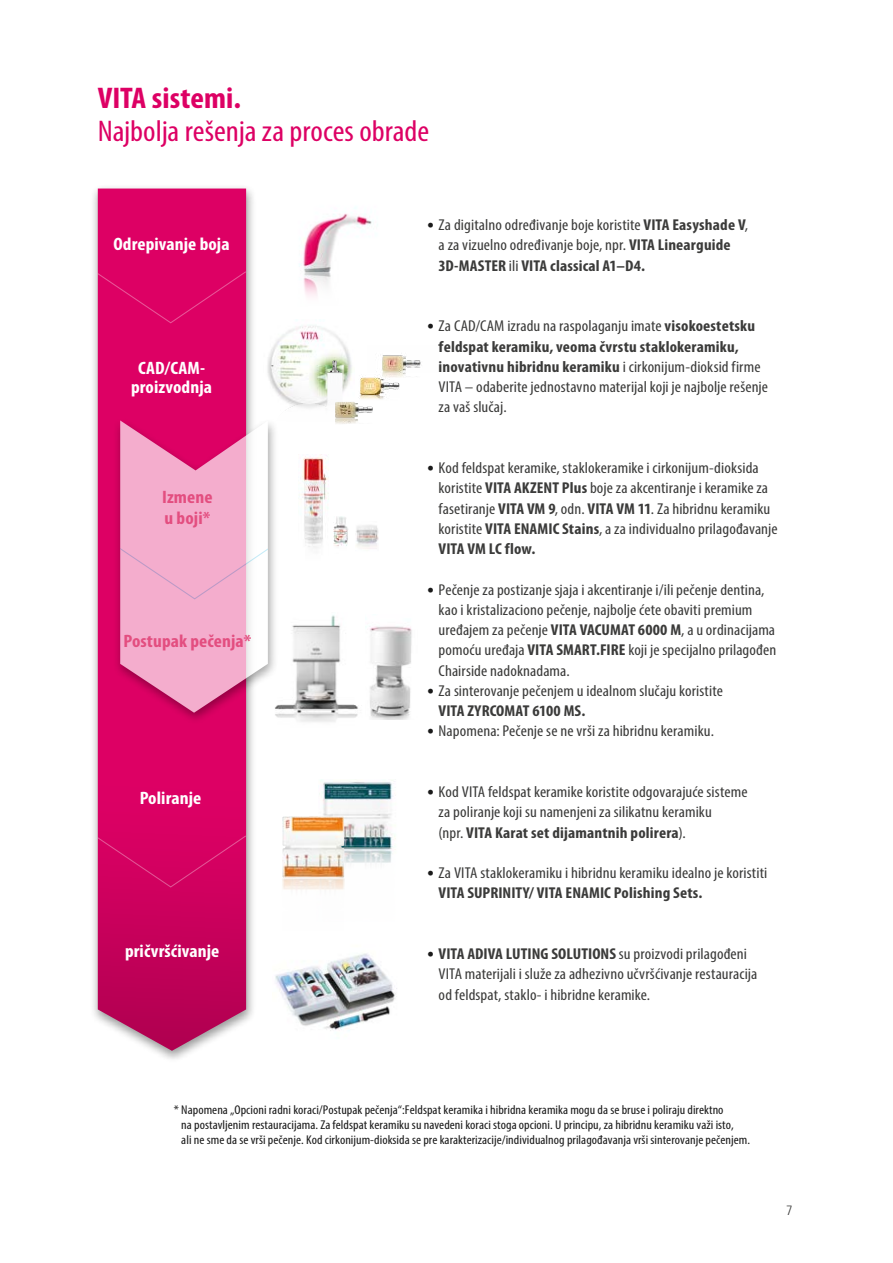
<style>
.page{position:relative;width:893px;height:1263px;background:#fff}
.page>*{position:absolute;margin:0;border:0;box-sizing:border-box;transform-origin:0 0}
.t1{font:condensed 30px "Myriad Pro";color:#dd0064;scale:1.08 1}
.t2{font:700 condensed 30px "Myriad Pro";color:#dd0064;scale:1.08 1}
.t3{font:700 condensed 18px/18.8px "Myriad Pro";letter-spacing:.005em;color:#fff;text-align:center;scale:1.08 1}
.t4{font:700 condensed 18px/21px "Myriad Pro";letter-spacing:.005em;color:#e34e80;scale:1.08 1}
.t5{font:condensed 15.75px/20.2px "Myriad Pro";letter-spacing:.005em;color:#3b3b3a;scale:1.08 1}
.t6{font:300 condensed 13.5px "Univers";color:#3b3b3a}
.t7{font:condensed 12.75px/15px "Myriad Pro";letter-spacing:.005em;color:#1a1a1a;scale:1.08 1}
.s1{font-family:"Univers";font-weight:700;font-size:13.5px;color:#1a1a1a}
.s2{font-weight:700}
</style>
<div class="page">
<img style="left:299px;top:207px;width:73px;height:90px">
<img style="left:301px;top:454px;width:28px;height:94px">
<img style="left:356px;top:525px;width:22px;height:24px">
<img style="left:333px;top:516px;width:15px;height:31px">
<img style="left:279px;top:615px;width:79px;height:95px">
<img style="left:279px;top:710px;width:79px;height:12px">
<img style="left:321px;top:779px;width:75px;height:69px">
<img style="left:345px;top:848px;width:47px;height:15px">
<img style="left:282px;top:816px;width:63px;height:74px">
<img style="left:267px;top:325px;width:85px;height:72px">
<img style="left:280px;top:397px;width:48px;height:12px">
<img style="left:275px;top:953px;width:122px;height:78px">
<div style="left:90px;top:184px;width:166px;height:879px;background:#000;opacity:.4"></div>
<svg style="left:98px;top:189px;width:148px;height:862px;background:#d50a66"></svg>
<div style="left:98px;top:270px;width:148px;height:54px;background:#dd0064"></div>
<div style="left:98px;top:834px;width:148px;height:54px;background:#d50061"></div>
<div style="left:113px;top:416px;width:166px;height:309px;background:#000;opacity:.51"></div>
<svg style="left:120px;top:420px;width:148px;height:293px;background:#ef9dc2"></svg>
<img style="left:370px;top:626px;width:42px;height:94px">
<img style="left:327px;top:361px;width:7px;height:14px">
<img style="left:382px;top:355px;width:39px;height:32px">
<img style="left:360px;top:375px;width:39px;height:25px">
<img style="left:335px;top:402px;width:38px;height:22px">
<h1 class="t2" style="left:98px;top:81px;width:134px">VITA sistemi.</h1>
<h1 class="t1" style="left:98px;top:112px;width:308px">Najbolja rešenja za proces obrade</h1>
<p class="t3" style="left:113px;top:235px;width:109px">Odreрivanje boja</p>
<p class="t3" style="left:131px;top:359px;width:76px">CAD/CAM&shy;proizvodnja</p>
<p class="t4" style="left:162px;top:487px;width:48px">Izmene u boji*</p>
<p class="t4" style="left:124px;top:631px;width:120px">Postupak pečenja*</p>
<p class="t5" style="left:439px;top:215px;width:288px;text-indent:-11px"><span class="s1">•</span> Za digitalno određivanje boje koristite <span class="s2">VITA Easyshade V</span>, a za vizuelno određivanje boje, npr. <span class="s2">VITA Linearguide<br>3D-MASTER</span> ili <span class="s2">VITA classical A1–D4.</span></p>
<p class="t5" style="left:439px;top:316px;width:307px;text-indent:-11px"><span class="s1">•</span> Za CAD/CAM izradu na raspolaganju imate <span class="s2">visokoestetsku feldspat keramiku, veoma čvrstu staklokeramiku, inovativnu hibridnu keramiku</span> i cirkonijum-dioksid firme VITA – odaberite jednostavno materijal koji je najbolje rešenje za vaš slučaj.</p>
<p class="t5" style="left:439px;top:458px;width:315px;text-indent:-11px"><span class="s1">•</span> Kod feldspat keramike, staklokeramike i cirkonijum-dioksida koristite <span class="s2">VITA AKZENT Plus</span> boje za akcentiranje i keramike za fasetiranje <span class="s2">VITA VM 9</span>, odn. <span class="s2">VITA VM 11</span>. Za hibridnu keramiku koristite <span class="s2">VITA ENAMIC Stains</span>, a za individualno prilagođavanje <span class="s2">VITA VM LC flow.</span></p>
<p class="t5" style="left:439px;top:579px;width:314px;text-indent:-11px"><span class="s1">•</span> Pečenje za postizanje sjaja i akcentiranje i/ili pečenje dentina, kao i kristalizaciono pečenje, najbolje ćete obaviti premium uređajem za pečenje <span class="s2">VITA VACUMAT 6000 M</span>, a u ordinacijama pomoću uređaja <span class="s2">VITA SMART.FIRE</span> koji je specijalno prilagođen Chairside nadoknadama.</p>
<p class="t5" style="left:439px;top:680px;width:265px;text-indent:-11px"><span class="s1">•</span> Za sinterovanje pečenjem u idealnom slučaju koristite<br><span class="s2">VITA ZYRCOMAT 6100 MS.</span></p>
<p class="t5" style="left:428px;top:721px;width:266px"><span class="s1">•</span> Napomena: Pečenje se ne vrši za hibridnu keramiku.</p>
<p class="t3" style="left:140px;top:789px;width:59px">Poliranje</p>
<p class="t5" style="left:439px;top:782px;width:287px;text-indent:-11px"><span class="s1">•</span> Kod VITA feldspat keramike koristite odgovarajuće sisteme za poliranje koji su namenjeni za silikatnu keramiku<br>(npr. <span class="s2">VITA Karat set dijamantnih polirera</span>).</p>
<p class="t5" style="left:439px;top:863px;width:306px;text-indent:-11px"><span class="s1">•</span> Za VITA staklokeramiku i hibridnu keramiku idealno je koristiti<br><span class="s2">VITA SUPRINITY/ VITA ENAMIC Polishing Sets.</span></p>
<p class="t3" style="left:125px;top:942px;width:89px">pričvršćivanje</p>
<p class="t5" style="left:439px;top:944px;width:297px;text-indent:-11px"><span class="s1">•</span> <span class="s2">VITA ADIVA LUTING SOLUTIONS</span> su proizvodi prilagođeni<br>VITA materijali i služe za adhezivno učvršćivanje restauracija od feldspat, staklo- i hibridne keramike.</p>
<p class="t7" style="left:181px;top:1102px;width:528px;text-indent:-7px">* Napomena „Opcioni radni koraci/Postupak pečenja“:Feldspat keramika i hibridna keramika mogu da se bruse i poliraju direktno<br>na postavljenim restauracijama. Za feldspat keramiku su navedeni koraci stoga opcioni. U principu, za hibridnu keramiku važi isto,<br>ali ne sme da se vrši pečenje. Kod cirkonijum-dioksida se pre karakterizacije/individualnog prilagođavanja vrši sinterovanje pečenjem.</p>
<p class="t6" style="left:786px;top:1202px;width:7px">7</p>
</div>
